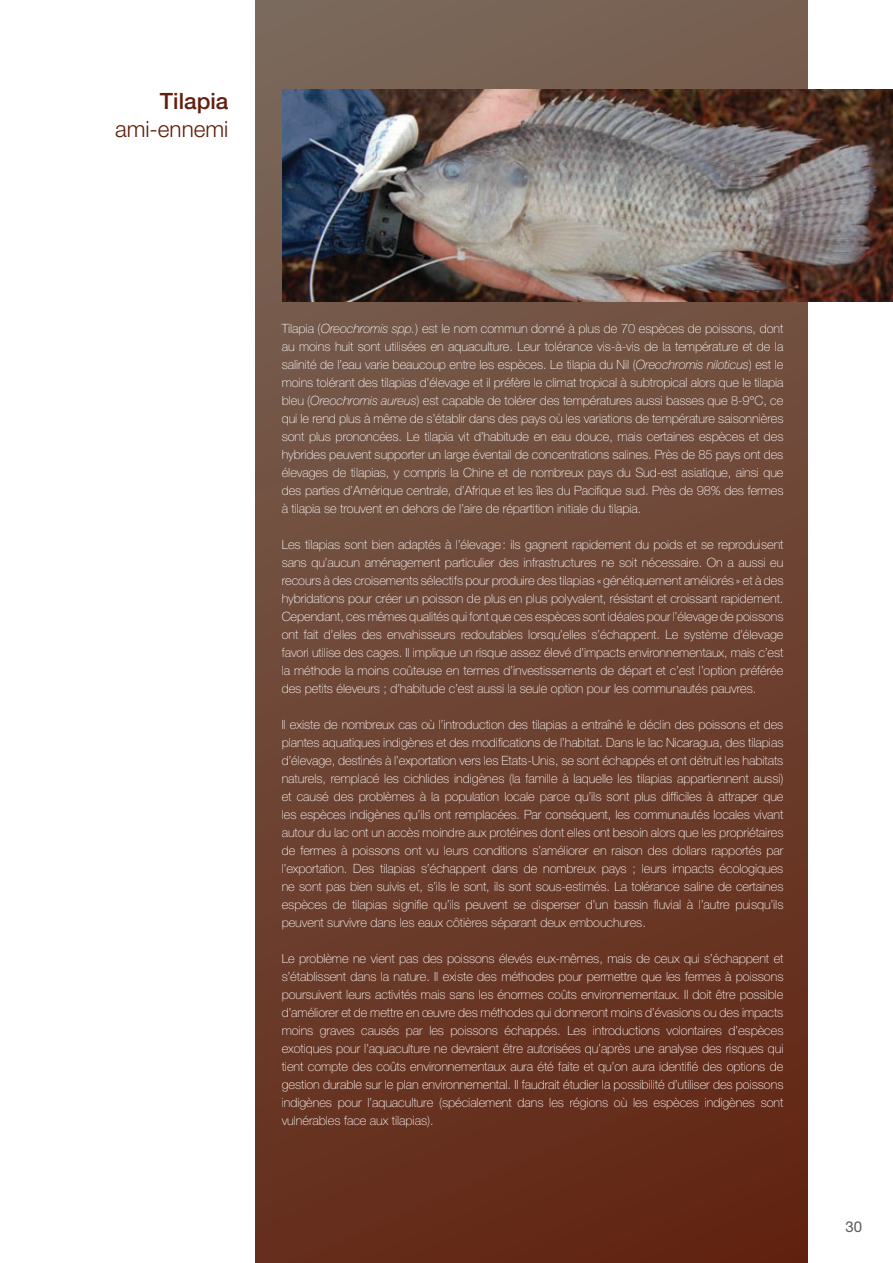
<style>
.page{position:relative;width:893px;height:1263px;background:#fff}
.page>*{position:absolute;margin:0;border:0;box-sizing:border-box;transform-origin:0 0}
.t1{font:300 22.5px "Helvetica Neue";color:#611f0d}
.t2{font:500 22.5px "Helvetica Neue";color:#611f0d}
.t3{font:15px "Helvetica Neue";color:#57585a}
.t4{font:100 12.75px/18px "Helvetica Neue";letter-spacing:-.005em;color:#fff;text-align:justify}
.s1{font-style:italic}
</style>
<div class="page">
<div style="left:255px;top:0;width:553px;height:1263px;background:linear-gradient(to bottom,#7a685a,#632714)"></div>
<img style="left:282px;top:89px;width:611px;height:213px">
<p class="t2" style="left:160px;top:87px;width:70px">Tilapia</p>
<p class="t1" style="left:115px;top:115px;width:115px">ami-ennemi</p>
<p class="t4" style="left:282px;top:320px;width:503px">Tilapia (<span class="s1">Oreochromis spp.</span>) est le nom commun donné à plus de 70 espèces de poissons, dont au moins huit sont utilisées en aquaculture. Leur tolérance vis-à-vis de la température et de la salinité de l’eau varie beaucoup entre les espèces. Le tilapia du Nil (<span class="s1">Oreochromis niloticus</span>) est le moins tolérant des tilapias d’élevage et il préfère le climat tropical à subtropical alors que le tilapia bleu (<span class="s1">Oreochromis aureus</span>) est capable de tolérer des températures aussi basses que 8-9°C, ce qui le rend plus à même de s’établir dans des pays où les variations de température saisonnières sont plus prononcées. Le tilapia vit d’habitude en eau douce, mais certaines espèces et des hybrides peuvent supporter un large éventail de concentrations salines. Près de 85 pays ont des élevages de tilapias, y compris la Chine et de nombreux pays du Sud-est asiatique, ainsi que des parties d’Amérique centrale, d’Afrique et les îles du Pacifique sud. Près de 98% des fermes à tilapia se trouvent en dehors de l’aire de répartition initiale du tilapia.</p>
<p class="t4" style="left:282px;top:536px;width:503px">Les tilapias sont bien adaptés à l’élevage: ils gagnent rapidement du poids et se reproduisent sans qu’aucun aménagement particulier des infrastructures ne soit nécessaire. On a aussi eu recours à des croisements sélectifs pour produire des tilapias «génétiquement améliorés» et à des hybridations pour créer un poisson de plus en plus polyvalent, résistant et croissant rapidement.<br>Cependant, ces mêmes qualités qui font que ces espèces sont idéales pour l’élevage de poissons ont fait d’elles des envahisseurs redoutables lorsqu’elles s’échappent. Le système d’élevage favori utilise des cages. Il implique un risque assez élevé d’impacts environnementaux, mais c’est la méthode la moins coûteuse en termes d’investissements de départ et c’est l’option préférée des petits éleveurs ; d’habitude c’est aussi la seule option pour les communautés pauvres.</p>
<p class="t4" style="left:282px;top:716px;width:503px">Il existe de nombreux cas où l’introduction des tilapias a entraîné le déclin des poissons et des plantes aquatiques indigènes et des modifications de l’habitat. Dans le lac Nicaragua, des tilapias d’élevage, destinés à l’exportation vers les Etats-Unis, se sont échappés et ont détruit les habitats naturels, remplacé les cichlides indigènes (la famille à laquelle les tilapias appartiennent aussi) et causé des problèmes à la population locale parce qu’ils sont plus difficiles à attraper que les espèces indigènes qu’ils ont remplacées. Par conséquent, les communautés locales vivant autour du lac ont un accès moindre aux protéines dont elles ont besoin alors que les propriétaires de fermes à poissons ont vu leurs conditions s’améliorer en raison des dollars rapportés par l’exportation. Des tilapias s’échappent dans de nombreux pays ; leurs impacts écologiques ne sont pas bien suivis et, s’ils le sont, ils sont sous-estimés. La tolérance saline de certaines espèces de tilapias signifie qu’ils peuvent se disperser d’un bassin fluvial à l’autre puisqu’ils peuvent survivre dans les eaux côtières séparant deux embouchures.</p>
<p class="t4" style="left:282px;top:950px;width:503px">Le problème ne vient pas des poissons élevés eux-mêmes, mais de ceux qui s’échappent et s’établissent dans la nature. Il existe des méthodes pour permettre que les fermes à poissons poursuivent leurs activités mais sans les énormes coûts environnementaux. Il doit être possible d’améliorer et de mettre en œuvre des méthodes qui donneront moins d’évasions ou des impacts moins graves causés par les poissons échappés. Les introductions volontaires d’espèces exotiques pour l’aquaculture ne devraient être autorisées qu’après une analyse des risques qui tient compte des coûts environnementaux aura été faite et qu’on aura identifié des options de gestion durable sur le plan environnemental. Il faudrait étudier la possibilité d’utiliser des poissons indigènes pour l’aquaculture (spécialement dans les régions où les espèces indigènes sont vulnérables face aux tilapias).</p>
<p class="t3" style="left:845px;top:1218px;width:18px">30</p>
</div>
